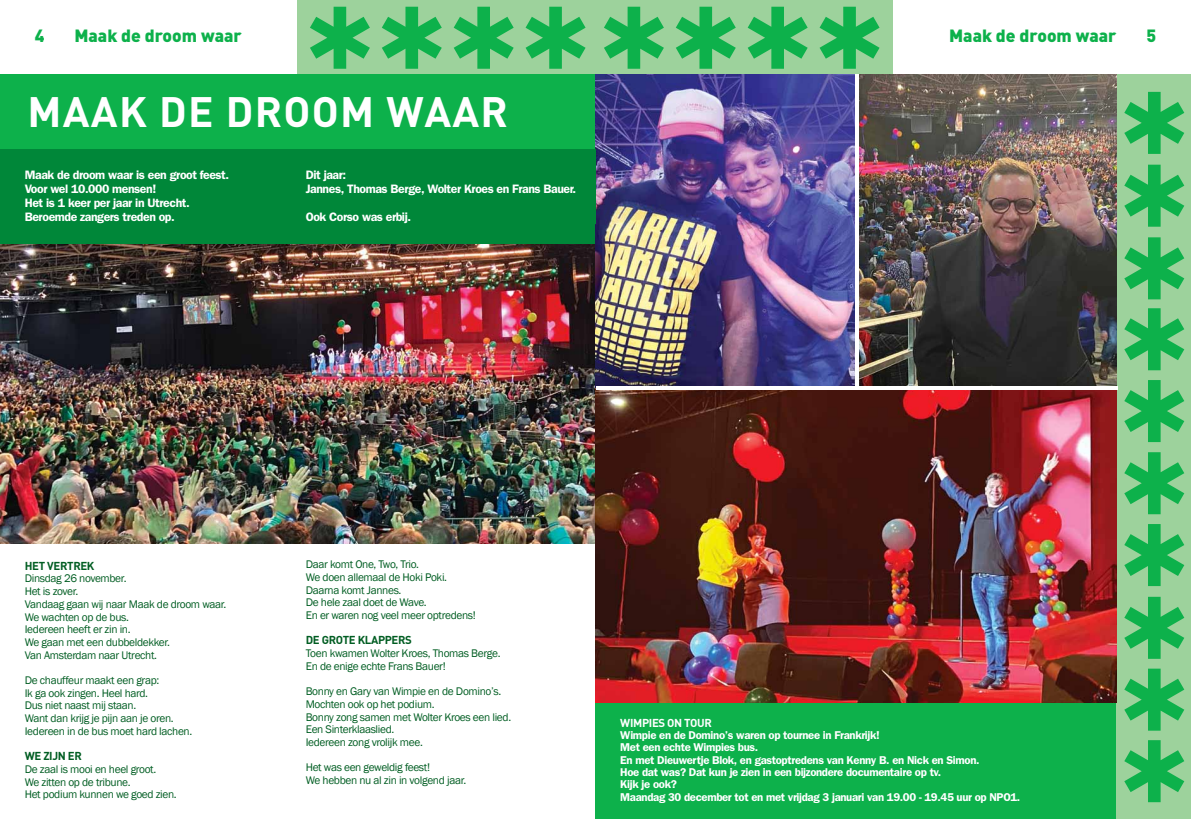
<style>
.page{position:relative;width:1191px;height:819px;background:#fff}
.page>*{position:absolute;margin:0;border:0;box-sizing:border-box;transform-origin:0 0}
.t1{font:700 42px "DIN";letter-spacing:.03em;color:#fff}
.t2{font:900 17.5px "DIN";color:#0db14b}
.t3{font:600 12.25px/14px "Franklin Gothic";letter-spacing:-.035em;color:#fff}
.t4{font:11.38px/12.7px "Franklin Gothic";letter-spacing:-.03em;color:#005d22}
.t5{font:600 11.38px/12.3px "Franklin Gothic";letter-spacing:-.03em;color:#fff}
.t6{font:700 11.38px "DIN";letter-spacing:-.03em;color:#005d22}
.t7{font:700 11.38px "DIN";letter-spacing:-.03em;color:#fff}
</style>
<div class="page">
<div style="left:298px;top:0;width:595px;height:74px;background:#9dd29c"></div>
<svg style="left:310px;top:7px;width:60px;height:62px"></svg>
<svg style="left:382px;top:7px;width:60px;height:62px"></svg>
<svg style="left:454px;top:7px;width:60px;height:62px"></svg>
<svg style="left:525px;top:7px;width:60px;height:62px"></svg>
<svg style="left:604px;top:7px;width:60px;height:62px"></svg>
<svg style="left:676px;top:7px;width:60px;height:62px"></svg>
<svg style="left:747px;top:7px;width:60px;height:62px"></svg>
<svg style="left:819px;top:7px;width:60px;height:62px"></svg>
<div style="left:0;top:161px;width:595px;height:83px;background:#008739"></div>
<div style="left:0;top:74px;width:1191px;height:75px;background:#0db14b"></div>
<div style="left:595px;top:693px;width:521px;height:126px;background:#0db14b"></div>
<div style="left:1116px;top:74px;width:75px;height:745px;background:#9dd29c"></div>
<svg style="left:1124px;top:92px;width:60px;height:62px"></svg>
<svg style="left:1124px;top:165px;width:60px;height:62px"></svg>
<svg style="left:1124px;top:237px;width:60px;height:62px"></svg>
<svg style="left:1124px;top:308px;width:60px;height:62px"></svg>
<svg style="left:1124px;top:380px;width:60px;height:62px"></svg>
<svg style="left:1124px;top:452px;width:60px;height:62px"></svg>
<svg style="left:1124px;top:596px;width:60px;height:62px"></svg>
<svg style="left:1124px;top:524px;width:60px;height:62px"></svg>
<svg style="left:1124px;top:668px;width:60px;height:62px"></svg>
<svg style="left:1124px;top:740px;width:60px;height:62px"></svg>
<img style="left:0;top:244px;width:595px;height:299px">
<img style="left:595px;top:74px;width:521px;height:628px">
<div style="left:0;top:149px;width:595px;height:74px;background:#008739"></div>
<hr style="left:597px;top:386px;width:520px;height:4px;background:#fff">
<hr style="left:855px;top:74px;width:3px;height:314px;background:#fff">
<h2 class="t2" style="left:35px;top:24px;width:11px">4</h2>
<h2 class="t2" style="left:74px;top:24px;width:169px">Maak de droom waar</h2>
<h2 class="t2" style="left:949px;top:24px;width:169px">Maak de droom waar</h2>
<h2 class="t2" style="left:1146px;top:24px;width:11px">5</h2>
<h1 class="t1" style="left:28px;top:84px;width:286px">MAAK DE DROOM</h1>
<h1 class="t1" style="left:386px;top:84px;width:123px">WAAR</h1>
<p class="t3" style="left:25px;top:168px;width:206px">Maak de droom waar is een groot feest.<br>Voor wel 10.000 mensen!<br>Het is 1 keer per jaar in Utrecht.<br>Beroemde zangers treden op.</p>
<p class="t3" style="left:306px;top:168px;width:272px">Dit jaar:<br>Jannes, Thomas Berge, Wolter Kroes en Frans Bauer.</p>
<p class="t3" style="left:306px;top:210px;width:107px">Ook Corso was erbij.</p>
<p class="t6" style="left:25px;top:558px;width:71px">HET VERTREK</p>
<p class="t4" style="left:25px;top:572px;width:203px">Dinsdag 26 november.<br>Het is zover.<br>Vandaag gaan wij naar Maak de droom waar.<br>We wachten op de bus.<br>Iedereen heeft er zin in.<br>We gaan met een dubbeldekker.<br>Van Amsterdam naar Utrecht.</p>
<p class="t4" style="left:25px;top:674px;width:169px">De chauffeur maakt een grap:<br>Ik ga ook zingen. Heel hard.<br>Dus niet naast mij staan.<br>Want dan krijg je pijn aan je oren.<br>Iedereen in de bus moet hard lachen.</p>
<p class="t6" style="left:25px;top:748px;width:59px">WE ZIJN ER</p>
<p class="t4" style="left:25px;top:763px;width:153px">De zaal is mooi en heel groot.<br>We zitten op de tribune.<br>Het podium kunnen we goed zien.</p>
<p class="t4" style="left:306px;top:558px;width:172px">Daar komt One, Two, Trio.<br>We doen allemaal de Hoki Poki.<br>Daarna komt Jannes.<br>De hele zaal doet de Wave.<br>En er waren nog veel meer optredens!</p>
<p class="t6" style="left:306px;top:632px;width:108px">DE GROTE KLAPPERS</p>
<p class="t4" style="left:306px;top:647px;width:196px">Toen kwamen Wolter Kroes, Thomas Berge.<br>En de enige echte Frans Bauer!</p>
<p class="t4" style="left:306px;top:685px;width:207px">Bonny en Gary van Wimpie en de Domino’s.<br>Mochten ook op het podium.<br>Bonny zong samen met Wolter Kroes een lied.<br>Een Sinterklaaslied.<br>Iedereen zong vrolijk mee.</p>
<p class="t4" style="left:306px;top:761px;width:162px">Het was een geweldig feest!<br>We hebben nu al zin in volgend jaar.</p>
<p class="t7" style="left:620px;top:715px;width:93px">WIM PI ES ON TOU R</p>
<p class="t5" style="left:620px;top:728px;width:401px">Wimpie en de Domino’s waren op tournee in Frankrijk!<br>Met een echte Wimpies bus.<br>En met Dieuwertje Blok, en gastoptredens van Kenny B. en Nick en Simon.<br>Hoe dat was? Dat kun je zien in een bijzondere documentaire op tv.<br>Kijk je ook?<br>Maandag 30 december tot en met vrijdag 3 januari van 19.00 - 19.45 uur op NPO1.</p>
</div>
